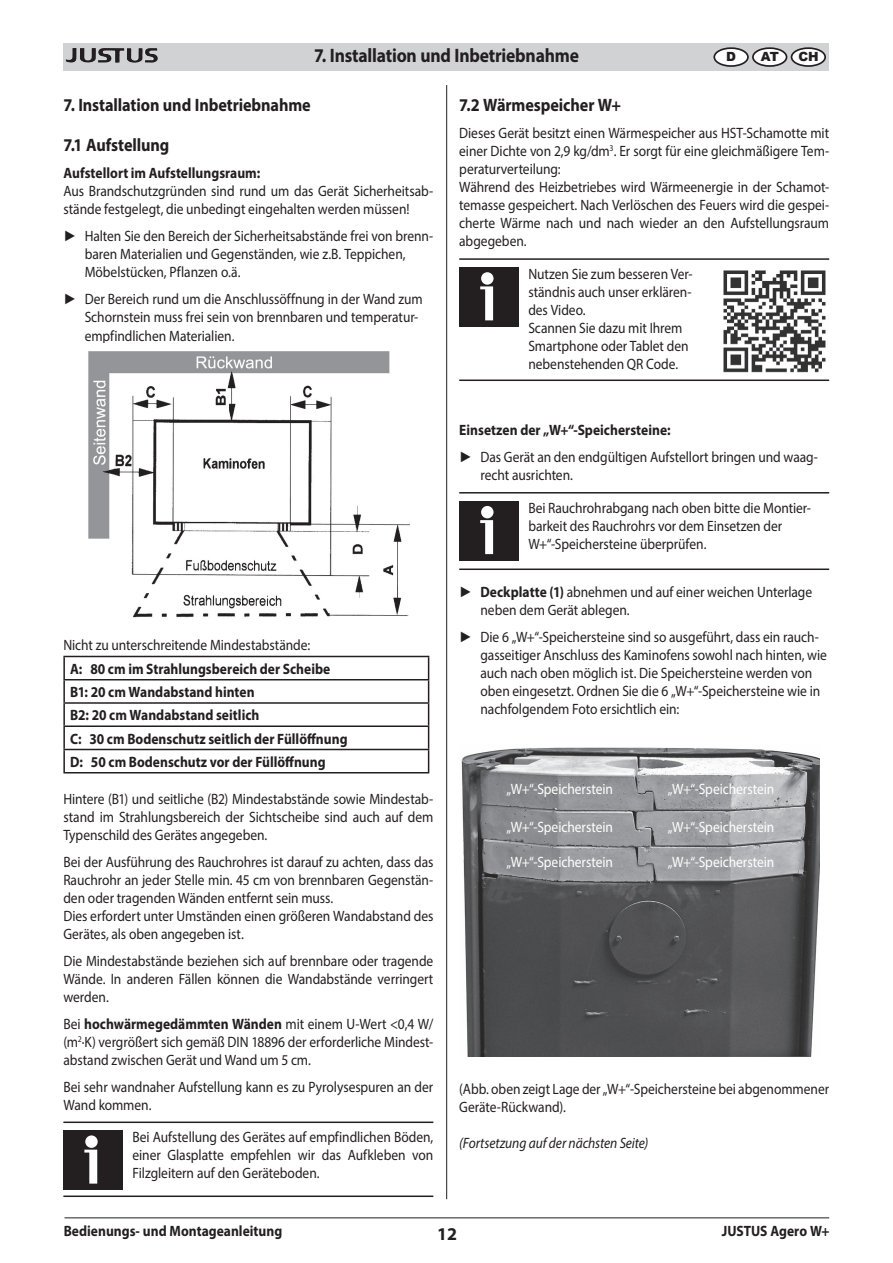
<style>
.page{position:relative;width:893px;height:1263px;background:#fff}
.page>*{position:absolute;margin:0;border:0;box-sizing:border-box;transform-origin:0 0}
.t1{font:700 19.5px "Myriad Pro";letter-spacing:-.01em;color:#231f20;scale:.9 1}
.t2{font:700 18px "Myriad Pro";letter-spacing:-.005em;color:#231f20;scale:.9 1}
.t3{font:700 18px "Myriad Pro";letter-spacing:-.005em;color:#231f20}
.t4{font:15px/18px "Myriad Pro";letter-spacing:-.005em;color:#231f20;scale:.9 1}
.t5{font:700 15px/23.2px "Myriad Pro";color:#231f20;scale:.9 1}
.t6{font:15px "Myriad Pro";letter-spacing:-.005em;color:#fff;scale:.9 1}
.t7{font:italic 15px "Myriad Pro";letter-spacing:-.005em;color:#231f20;scale:.9 1}
.t8{font:900 12.6px "Arial";color:#231f20}
.s1{font-family:"Arial"}
.s2{font-weight:700}
</style>
<div class="page">
<div style="left:64px;top:43px;width:765px;height:27px;background:#d1d2d4"></div>
<img style="left:66px;top:48px;width:87px;height:15px">
<hr style="left:64px;top:1217px;width:765px;height:1px;background:#231f20">
<div style="left:714px;top:48px;width:34px;height:18px;background:#fff;border-radius:50%"></div>
<div style="left:713px;top:47px;width:36px;height:20px;border:2px solid #231f20;border-radius:50%"></div>
<hr style="left:446px;top:85px;width:1px;height:1114px;background:#231f20">
<div style="left:753px;top:48px;width:33px;height:18px;background:#fff;border-radius:50%"></div>
<div style="left:752px;top:47px;width:35px;height:20px;border:2px solid #231f20;border-radius:50%"></div>
<div style="left:791px;top:48px;width:34px;height:18px;background:#fff;border-radius:50%"></div>
<div style="left:791px;top:47px;width:35px;height:20px;border:2px solid #231f20;border-radius:50%"></div>
<img style="left:723px;top:270px;width:103px;height:103px">
<div style="left:459px;top:268px;width:60px;height:59px;background:#231f20"></div>
<div style="left:481px;top:272px;width:12px;height:13px;background:#fff;border-radius:50%"></div>
<svg style="left:480px;top:286px;width:13px;height:34px"></svg>
<hr style="left:459px;top:258px;width:370px;height:2px;background:#231f20">
<hr style="left:459px;top:379px;width:370px;height:2px;background:#231f20">
<div style="left:459px;top:501px;width:60px;height:59px;background:#231f20"></div>
<div style="left:481px;top:506px;width:12px;height:12px;background:#fff;border-radius:50%"></div>
<svg style="left:480px;top:520px;width:13px;height:34px"></svg>
<hr style="left:459px;top:492px;width:370px;height:1px;background:#231f20">
<hr style="left:459px;top:568px;width:370px;height:2px;background:#231f20">
<img style="left:461px;top:747px;width:358px;height:310px">
<img style="left:88px;top:351px;width:321px;height:267px">
<hr style="left:63px;top:656px;width:366px;height:1px;background:#231f20">
<hr style="left:63px;top:657px;width:2px;height:22px;background:#231f20">
<hr style="left:63px;top:679px;width:366px;height:1px;background:#231f20">
<hr style="left:63px;top:680px;width:2px;height:22px;background:#231f20">
<hr style="left:63px;top:727px;width:2px;height:22px;background:#231f20">
<hr style="left:63px;top:749px;width:366px;height:1px;background:#231f20">
<hr style="left:63px;top:750px;width:2px;height:22px;background:#231f20">
<hr style="left:63px;top:772px;width:366px;height:1px;background:#231f20">
<hr style="left:63px;top:702px;width:366px;height:2px;background:#231f20">
<hr style="left:63px;top:704px;width:2px;height:21px;background:#231f20">
<svg style="left:428px;top:657px;width:1px;height:115px"></svg>
<hr style="left:63px;top:725px;width:366px;height:2px;background:#231f20">
<div style="left:63px;top:1131px;width:60px;height:59px;background:#231f20"></div>
<div style="left:85px;top:1135px;width:13px;height:13px;background:#fff;border-radius:50%"></div>
<svg style="left:84px;top:1150px;width:13px;height:33px"></svg>
<hr style="left:63px;top:1121px;width:370px;height:2px;background:#231f20">
<hr style="left:63px;top:1195px;width:370px;height:2px;background:#231f20">
<h1 class="t1" style="left:314px;top:43px;width:296px">7. Installation und Inbetriebnahme</h1>
<p class="t8" style="left:761px;top:47px;width:19px">AT</p>
<p class="t8" style="left:798px;top:47px;width:22px">CH</p>
<p class="t2" style="left:459px;top:93px;width:181px">7.2 Wärmespeicher W+</p>
<p class="t4" style="left:459px;top:124px;width:413px">Dieses Gerät besitzt einen Wärmespeicher aus HST-Schamotte mit einer Dichte von 2,9 kg/dm<sup>3</sup>. Er sorgt für eine gleichmäßigere Tem&shy;peraturverteilung:<br>Während des Heizbetriebes wird Wärmeenergie in der Schamot&shy;temasse gespeichert. Nach Verlöschen des Feuers wird die gespei&shy;cherte Wärme nach und nach wieder an den Aufstellungsraum abgegeben.</p>
<p class="t4" style="left:528px;top:265px;width:184px">Nutzen Sie zum besseren Ver&shy;ständnis auch unser erklären&shy;des Video.<br>Scannen Sie dazu mit Ihrem<br>Smartphone oder Tablet den nebenstehenden QR Code.</p>
<p class="t8" style="left:726px;top:47px;width:11px">D</p>
<p class="t2" style="left:63px;top:93px;width:276px">7. Installation und Inbetriebnahme</p>
<p class="t2" style="left:63px;top:133px;width:119px">7.1 Aufstellung</p>
<p class="t5" style="left:63px;top:161px;width:220px">Aufstellort im Aufstellungsraum:</p>
<p class="t4" style="left:63px;top:182px;width:413px">Aus Brandschutzgründen sind rund um das Gerät Sicherheitsab&shy;stände festgelegt, die unbedingt eingehalten werden müssen!</p>
<p class="t4" style="left:85px;top:227px;width:389px;text-indent:-21px"><span class="s1">►</span> Halten Sie den Bereich der Sicherheitsabstände frei von brenn&shy;baren Materialien und Gegenständen, wie z.B. Teppichen,<br>Möbelstücken, Pflanzen o.ä.</p>
<p class="t4" style="left:85px;top:290px;width:377px;text-indent:-21px"><span class="s1">►</span> Der Bereich rund um die Anschlussöffnung in der Wand zum<br>Schornstein muss frei sein von brennbaren und temperatur&shy;empfindlichen Materialien.</p>
<p class="t4" style="left:63px;top:635px;width:276px">Nicht zu unterschreitende Mindestabstände:</p>
<p class="t5" style="left:70px;top:656px;width:310px">A: 80 cm im Strahlungsbereich der Scheibe B1: 20 cm Wandabstand hinten<br>B2: 20 cm Wandabstand seitlich<br>C: 30 cm Bodenschutz seitlich der Füllöffnung D: 50 cm Bodenschutz vor der Füllöffnung</p>
<p class="t4" style="left:63px;top:789px;width:413px;text-align:justify">Hintere (B1) und seitliche (B2) Mindestabstände sowie Mindestab&shy;stand im Strahlungsbereich der Sichtscheibe sind auch auf dem Typenschild des Gerätes angegeben.</p>
<p class="t4" style="left:63px;top:852px;width:413px">Bei der Ausführung des Rauchrohres ist darauf zu achten, dass das Rauchrohr an jeder Stelle min. 45 cm von brennbaren Gegenstän&shy;den oder tragenden Wänden entfernt sein muss.<br>Dies erfordert unter Umständen einen größeren Wandabstand des Gerätes, als oben angegeben ist.</p>
<p class="t4" style="left:63px;top:951px;width:413px;text-align:justify">Die Mindestabstände beziehen sich auf brennbare oder tragende Wände. In anderen Fällen können die Wandabstände verringert werden.</p>
<p class="t4" style="left:63px;top:1014px;width:413px;text-align:justify">Bei <span class="s2">hochwärmegedämmten Wänden</span> mit einem U-Wert &lt;0,4 W/ (m<sup>2</sup>·K) vergrößert sich gemäß DIN 18896 der erforderliche Mindest&shy;abstand zwischen Gerät und Wand um 5 cm.</p>
<p class="t4" style="left:63px;top:1077px;width:413px">Bei sehr wandnaher Aufstellung kann es zu Pyrolysespuren an der<br>Wand kommen.</p>
<p class="t4" style="left:132px;top:1128px;width:336px;text-align:justify">Bei Aufstellung des Gerätes auf empfindlichen Böden, einer Glasplatte empfehlen wir das Aufkleben von Filzgleitern auf den Geräteboden.</p>
<p class="t4" style="left:459px;top:416px;width:400px;line-height:27px"><span class="s2">Einsetzen der „W+“-Speichersteine:<br></span><span class="s1">►</span> Das Gerät an den endgültigen Aufstellort bringen und waag-</p>
<p class="t4" style="left:528px;top:458px;width:316px;line-height:32.5px;text-indent:-48px">recht ausrichten.<br>Bei Rauchrohrabgang nach oben bitte die Montier-</p>
<p class="t4" style="left:528px;top:516px;width:284px">barkeit des Rauchrohrs vor dem Einsetzen der<br>W+“-Speichersteine überprüfen.</p>
<p class="t4" style="left:480px;top:583px;width:370px;text-indent:-21px"><span class="s1">►</span> <span class="s2">Deckplatte (1)</span> abnehmen und auf einer weichen Unterlage neben dem Gerät ablegen.</p>
<p class="t4" style="left:480px;top:628px;width:387px;text-indent:-21px"><span class="s1">►</span> Die 6 „W+“-Speichersteine sind so ausgeführt, dass ein rauch&shy;gasseitiger Anschluss des Kaminofens sowohl nach hinten, wie auch nach oben möglich ist. Die Speichersteine werden von oben eingesetzt. Ordnen Sie die 6 „W+“-Speichersteine wie in nachfolgendem Foto ersichtlich ein:</p>
<p class="t6" style="left:506px;top:780px;width:120px">„W+“-Speicherstein</p>
<p class="t6" style="left:668px;top:780px;width:120px">„W+“-Speicherstein</p>
<p class="t6" style="left:506px;top:817px;width:120px">„W+“-Speicherstein</p>
<p class="t6" style="left:668px;top:817px;width:120px">„W+“-Speicherstein</p>
<p class="t6" style="left:506px;top:853px;width:120px">„W+“-Speicherstein</p>
<p class="t6" style="left:668px;top:853px;width:120px">„W+“-Speicherstein</p>
<p class="t4" style="left:459px;top:1079px;width:413px">(Abb. oben zeigt Lage der „W+“-Speichersteine bei abgenommener<br>Geräte-Rückwand).</p>
<p class="t7" style="left:459px;top:1133px;width:212px">(Fortsetzung auf der nächsten Seite)</p>
<p class="t5" style="left:64px;top:1219px;width:244px">Bedienungs- und Montageanleitung</p>
<p class="t5" style="left:722px;top:1219px;width:121px">JUSTUS Agero W+</p>
<p class="t3" style="left:437px;top:1222px;width:21px">12</p>
</div>
